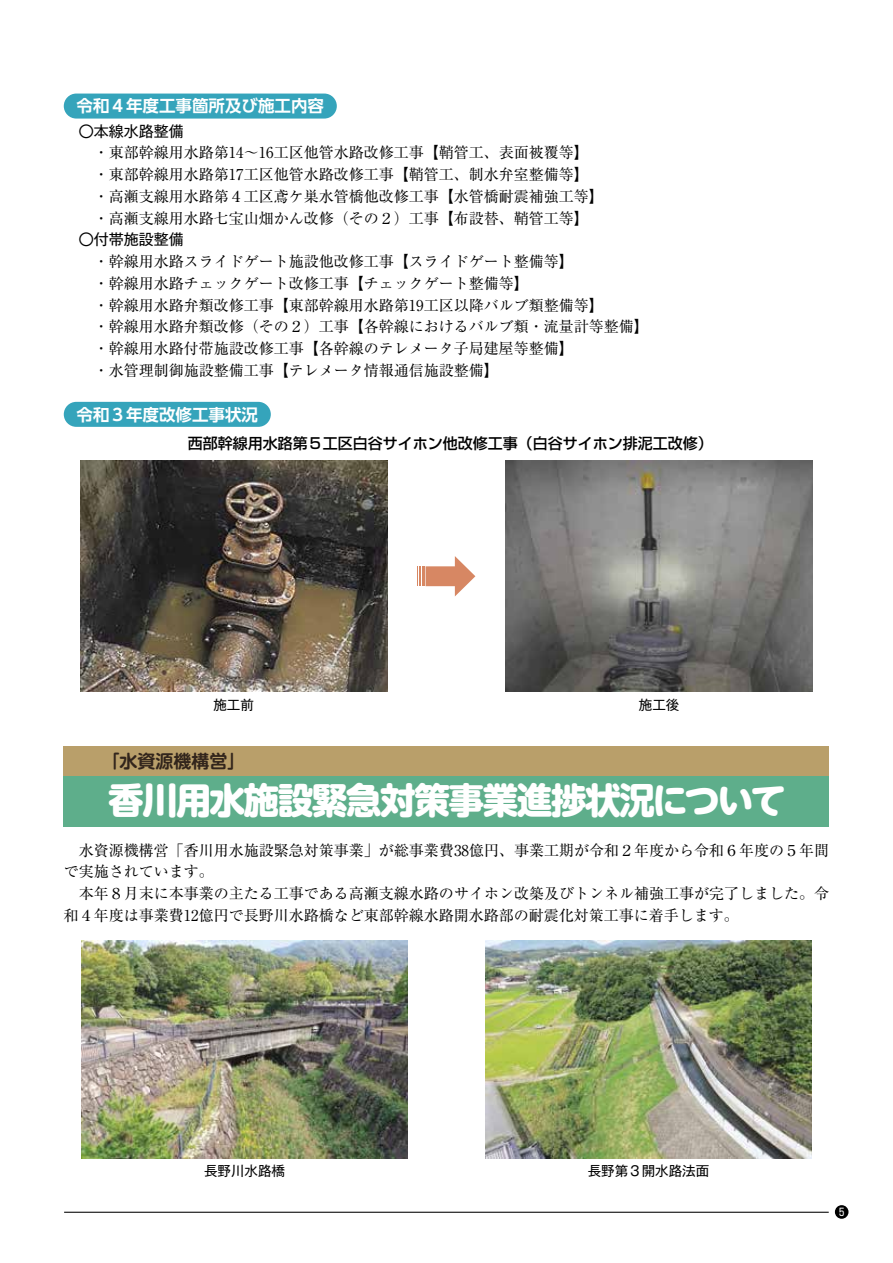
<style>
.page{position:relative;width:893px;height:1263px;background:#fff}
.page>*{position:absolute;margin:0;border:0;box-sizing:border-box;transform-origin:0 0}
.t1{font:800 36px "UD Shin M Go Pr 6";letter-spacing:-.04em;color:#fff}
.t2{font:700 18px "UD Shin M Go Pr 6 De";color:#32251c}
.t3{font:700 16.5px "UD Shin Go Pr 6 De";color:#fff}
.t4{font:15px/21.8px "Ryumin Pr 6";color:#000}
.t5{font:500 15px "Shin Go Pr 6";color:#000}
.t6{font:15px "Gothic MB101 Pr 6";color:#000}
.t7{font:13.5px "Gothic MB101 Pr 6";color:#000}
.t8{font:10.5px "Shin Go Pr 6";color:#fff}
</style>
<div class="page">
<img style="left:80px;top:461px;width:307px;height:230px">
<img style="left:505px;top:461px;width:308px;height:230px">
<img style="left:81px;top:940px;width:327px;height:218px">
<img style="left:485px;top:940px;width:327px;height:218px">
<svg style="left:426px;top:556px;width:49px;height:40px"></svg>
<hr style="left:422px;top:566px;width:2px;height:20px;background:#d78763">
<hr style="left:419px;top:566px;width:2px;height:20px;background:#d78763">
<svg style="left:417px;top:566px;width:1px;height:20px"></svg>
<div style="left:64px;top:94px;width:273px;height:25px;background:#35a4bb;border-radius:13px"></div>
<div style="left:64px;top:402px;width:207px;height:25px;background:#35a4bb;border-radius:13px"></div>
<div style="left:64px;top:746px;width:765px;height:81px;background:#5eae8b"></div>
<div style="left:64px;top:746px;width:765px;height:30px;background:#b99f6a"></div>
<div style="left:835px;top:1205px;width:13px;height:14px;background:#000;border-radius:50%"></div>
<hr style="left:64px;top:1212px;width:765px;height:1px;background:#000">
<p class="t3" style="left:77px;top:93px;width:249px">令和４年度工事箇所及び施工内容</p>
<p class="t6" style="left:64px;top:118px;width:121px">　〇本線水路整備</p>
<p class="t4" style="left:94px;top:141px;width:512px">・東部幹線用水路第14〜16工区他管水路改修工事【鞘管工、表面被覆等】・東部幹線用水路第17工区他管水路改修工事【鞘管工、制水弁室整備等】・高瀬支線用水路第４工区鳶ケ巣水管橋他改修工事【水管橋耐震補強工等】・高瀬支線用水路七宝山畑かん改修（その２）工事【布設替、鞘管工等】</p>
<p class="t6" style="left:64px;top:227px;width:121px">　〇付帯施設整備</p>
<p class="t4" style="left:94px;top:250px;width:557px">・幹線用水路スライドゲート施設他改修工事【スライドゲート整備等】<br>・幹線用水路チェックゲート改修工事【チェックゲート整備等】<br>・幹線用水路弁類改修工事【東部幹線用水路第19工区以降バルブ類整備等】<br>・幹線用水路弁類改修（その２）工事【各幹線におけるバルブ類・流量計等整備】・幹線用水路付帯施設改修工事【各幹線のテレメータ子局建屋等整備】<br>・水管理制御施設整備工事【テレメータ情報通信施設整備】</p>
<p class="t3" style="left:77px;top:401px;width:183px">令和３年度改修工事状況</p>
<p class="t5" style="left:188px;top:431px;width:527px">西部幹線用水路第５工区白谷サイホン他改修工事（白谷サイホン排泥工改修）</p>
<p class="t7" style="left:213px;top:693px;width:42px">施工前</p>
<p class="t7" style="left:639px;top:693px;width:42px">施工後</p>
<p class="t2" style="left:102px;top:746px;width:145px">「水資源機構営」</p>
<h1 class="t1" style="left:108px;top:769px;width:679px">香川用水施設緊急対策事業進捗状況について</h1>
<p class="t4" style="left:64px;top:838px;width:767px">　水資源機構営「香川用水施設緊急対策事業」が総事業費38億円、事業工期が令和２年度から令和６年度の５年間で実施されています。<br>　本年８月末に本事業の主たる工事である高瀬支線水路のサイホン改築及びトンネル補強工事が完了しました。令和４年度は事業費12億円で長野川水路橋など東部幹線水路開水路部の耐震化対策工事に着手します。</p>
<p class="t7" style="left:204px;top:1160px;width:82px">長野川水路橋</p>
<p class="t7" style="left:588px;top:1160px;width:123px">長野第３開水路法面</p>
<p class="t8" style="left:839px;top:1203px;width:7px">5</p>
</div>
